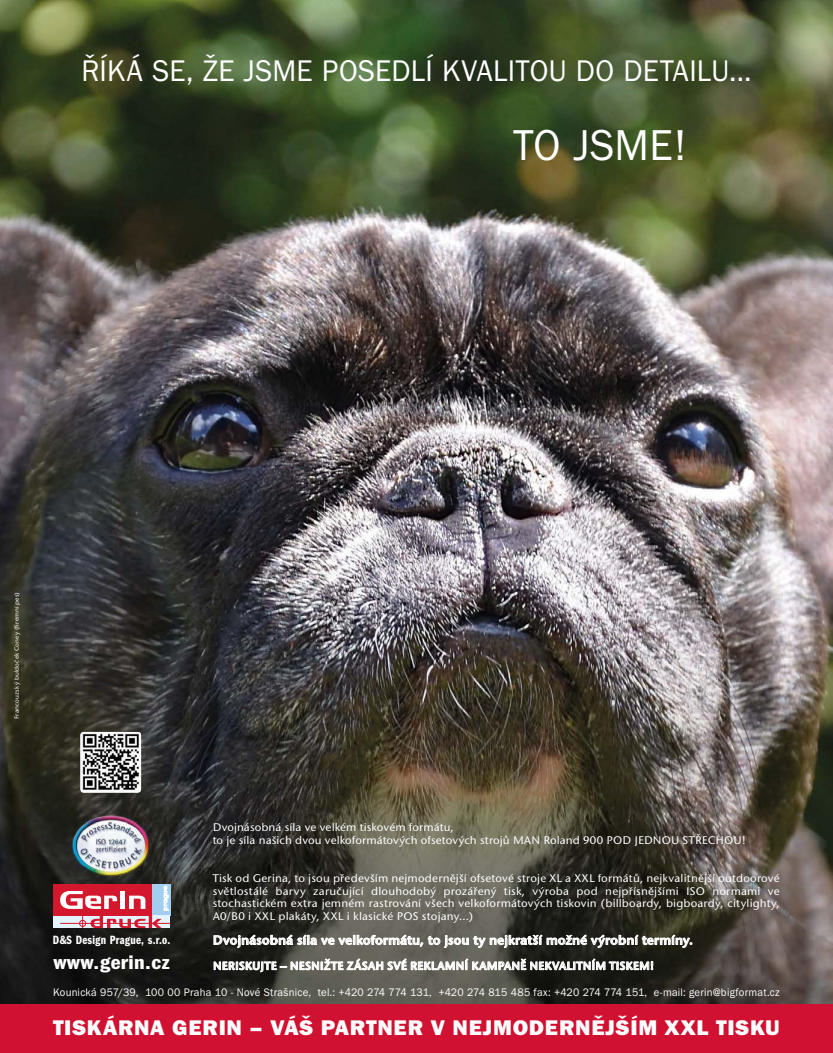
<style>
.page{position:relative;width:833px;height:1053px;background:#fff}
.page>*{position:absolute;margin:0;border:0;box-sizing:border-box;transform-origin:0 0}
.t1{font:44.75px "Franklin Got Itc TCE Boo";letter-spacing:.005em;color:#fff;scale:.95 1}
.t2{font:31px "Franklin Got Itc TCE Boo";letter-spacing:.005em;color:#fff;scale:.95 1}
.t3{font:21.88px "Franklin Got Itc TCE Hea";letter-spacing:.035em;color:#fff}
.t4{font:20.12px "Franklin Got Itc TCE Dem Com";letter-spacing:.015em;color:#fff;scale:1.28 1}
.t5{font:12.5px "Stone San Itc TCE Sem";letter-spacing:.01em;color:#fff}
.t6{font:12.38px "Franklin Got Itc TCE Dem Com";letter-spacing:.015em;color:#fff;scale:1.05 1}
.t7{font:11.38px "Stone San Itc TCE Sem";letter-spacing:.015em;color:#fff}
.t8{font:500 11.25px/12.8px "Stone San Itc TCE";letter-spacing:.005em;color:#fff}
.t9{font:11.25px "Franklin Got Itc TCE Boo";letter-spacing:.02em;color:#fff;scale:.95 1}
.t10{font:500 6.25px "Stone San Itc TCE";letter-spacing:.02em;color:#fff}
</style>
<div class="page">
<img style="left:0;top:0;width:833px;height:1004px">
<img style="left:80px;top:732px;width:61px;height:60px">
<div style="left:0;top:1004px;width:833px;height:48px;background:#d11131"></div>
<div style="left:152px;top:884px;width:18px;height:31px;background:#a2cff0"></div>
<div style="left:53px;top:915px;width:117px;height:13px;background:#e4f4fe"></div>
<div style="left:53px;top:884px;width:99px;height:31px;background:#d3182d"></div>
<hr style="left:60px;top:923px;width:110px;height:1px;background:#d3182d">
<svg style="left:60px;top:885px;width:109px;height:43px"></svg>
<svg style="left:213px;top:954px;width:440px;height:18px;background:#73726d"></svg>
<svg style="left:213px;top:934px;width:479px;height:14px;background:#7c7c76"></svg>
<img style="left:72px;top:814px;width:79px;height:64px">
<h2 class="t2" style="left:81px;top:54px;width:707px">ŘÍKÁ SE, ŽE JSME POSEDLÍ KVALITOU DO DETAILU...</h2>
<h1 class="t1" style="left:513px;top:120px;width:184px">TO JSME!</h1>
<p class="t10" style="left:13px;top:718px;width:128px;rotate:-90deg">Francouzský buldoček Coney (firemní pes)</p>
<p class="t6" style="left:53px;top:932px;width:114px">D&amp;S Design Prague, s.r.o.</p>
<h3 class="t4" style="left:53px;top:951px;width:92px">www.gerin.cz</h3>
<p class="t8" style="left:213px;top:821px;width:535px">Dvojnásobná síla ve velkém tiskovém formátu,<br>to je síla našich dvou velkoformátových ofsetových strojů MAN Roland 900 POD JEDNOU STŘECHOU!</p>
<p class="t8" style="left:213px;top:871px;width:568px;text-align:justify">Tisk od Gerina, to jsou především nejmodernější ofsetové stroje XL a XXL formátů, nejkvalitnější outdoorové světlostálé barvy zaručující dlouhodobý prozářený tisk, výroba pod nejpřísnějšími ISO normami ve stochastickém extra jemném rastrování všech velkoformátových tiskovin (billboardy, bigboardy, citylighty, A0/B0 i XXL plakáty, XXL i klasické POS stojany...)</p>
<p class="t5" style="left:213px;top:932px;width:482px">Dvojnásobná síla ve velkoformátu, to jsou ty nejkratší možné výrobní termíny.</p>
<p class="t7" style="left:213px;top:958px;width:443px">NERISKUJTE – NESNIŽTE ZÁSAH SVÉ REKLAMNÍ KAMPANĚ NEKVALITNÍM TISKEM!</p>
<p class="t9" style="left:53px;top:986px;width:766px">Kounická 957/39, 100 00 Praha 10 - Nové Strašnice, tel.: +420 274 774 131, +420 274 815 485 fax: +420 274 774 151, e-mail: gerin@bigformat.cz</p>
<h3 class="t3" style="left:53px;top:1015px;width:728px">TISKÁRNA GERIN – VÁŠ PARTNER V NEJMODERNĚJŠÍM XXL TISKU</h3>
</div>
